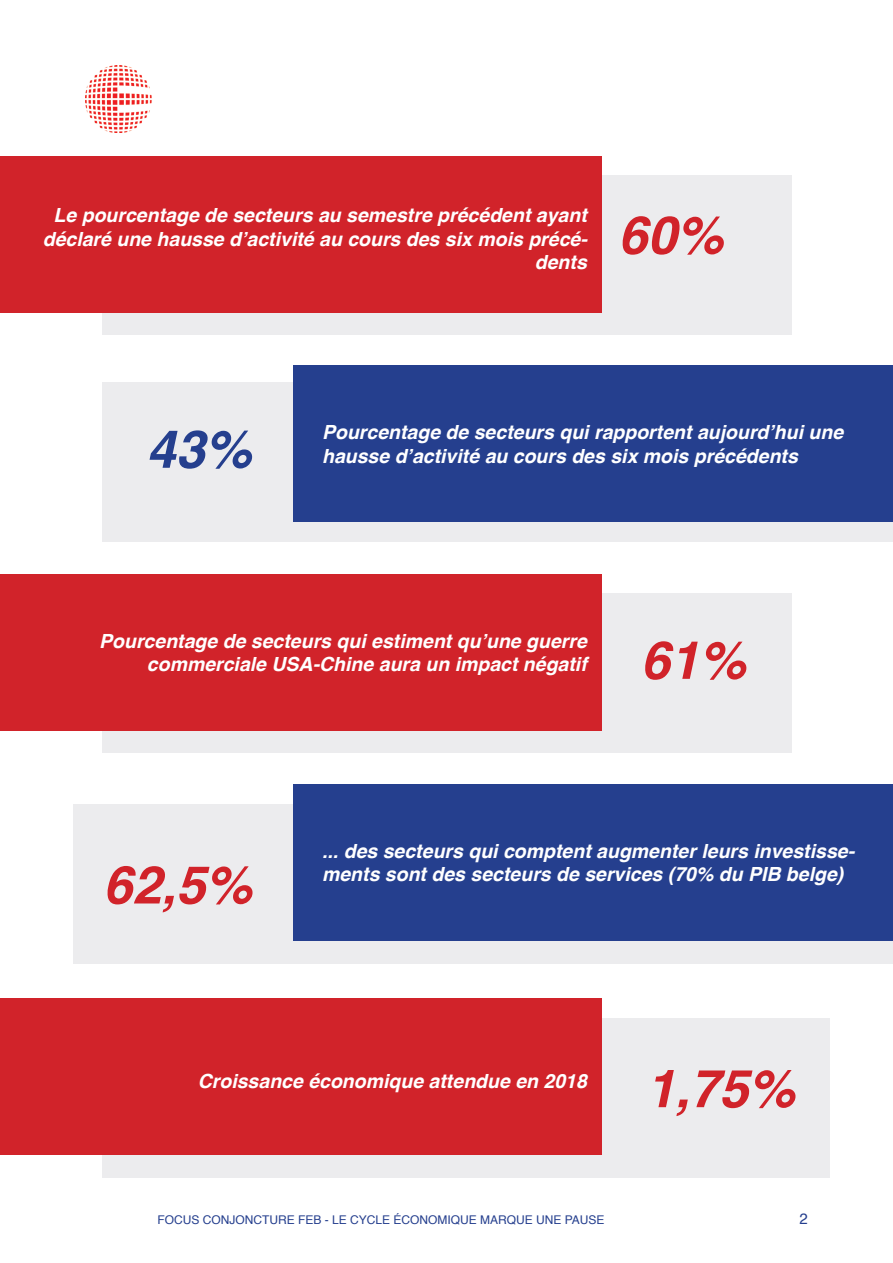
<style>
.page{position:relative;width:893px;height:1263px;background:#fff}
.page>*{position:absolute;margin:0;border:0;box-sizing:border-box;transform-origin:0 0}
.t1{font:italic 700 52.5px "Helvetica";color:#d1232a}
.t2{font:italic 700 52.5px "Helvetica";color:#253f8e}
.t3{font:italic 700 19.5px/23.4px "Helvetica";color:#fff}
.t4{font:15px "Helvetica";color:#253f8e}
.t5{font:12px "Helvetica";color:#253f8e}
</style>
<div class="page">
<img style="left:85px;top:66px;width:67px;height:66px">
<div style="left:103px;top:382px;width:790px;height:159px;background:#ececee"></div>
<div style="left:102px;top:175px;width:690px;height:159px;background:#ececee"></div>
<div style="left:102px;top:1018px;width:727px;height:159px;background:#ececee"></div>
<div style="left:73px;top:804px;width:820px;height:159px;background:#ececee"></div>
<div style="left:102px;top:593px;width:690px;height:159px;background:#ececee"></div>
<div style="left:293px;top:784px;width:600px;height:156px;background:#253f8e"></div>
<div style="left:0;top:998px;width:601px;height:157px;background:#d1232a"></div>
<div style="left:0;top:574px;width:601px;height:156px;background:#d1232a"></div>
<div style="left:293px;top:365px;width:600px;height:157px;background:#253f8e"></div>
<div style="left:0;top:156px;width:601px;height:157px;background:#d1232a"></div>
<p class="t3" style="left:43px;top:205px;width:546px;text-align:right">Le pourcentage de secteurs au semestre précédent ayant déclaré une hausse d’activité au cours des six mois précé&shy;dents</p>
<h1 class="t1" style="left:618px;top:213px;width:107px">60%</h1>
<h1 class="t2" style="left:146px;top:427px;width:107px">43%</h1>
<p class="t3" style="left:322px;top:422px;width:523px">Pourcentage de secteurs qui rapportent aujourd’hui une hausse d’activité au cours des six mois précédents</p>
<p class="t3" style="left:99px;top:631px;width:489px;text-align:right">Pourcentage de secteurs qui estiment qu’une guerre commerciale USA-Chine aura un impact négatif</p>
<h1 class="t1" style="left:641px;top:638px;width:107px">61%</h1>
<h1 class="t1" style="left:103px;top:863px;width:150px">62,5%</h1>
<p class="t3" style="left:322px;top:841px;width:534px">... des secteurs qui comptent augmenter leurs investisse&shy;ments sont des secteurs de services (70% du PIB belge)</p>
<p class="t3" style="left:198px;top:1071px;width:391px">Croissance économique attendue en 2018</p>
<h1 class="t1" style="left:646px;top:1067px;width:150px">1,75%</h1>
<p class="t5" style="left:157px;top:1215px;width:449px">FOCUS CONJONCTURE FEB - LE CYCLE ÉCONOMIQUE MARQUE UNE PAUSE</p>
<p class="t4" style="left:800px;top:1212px;width:10px">2</p>
</div>
